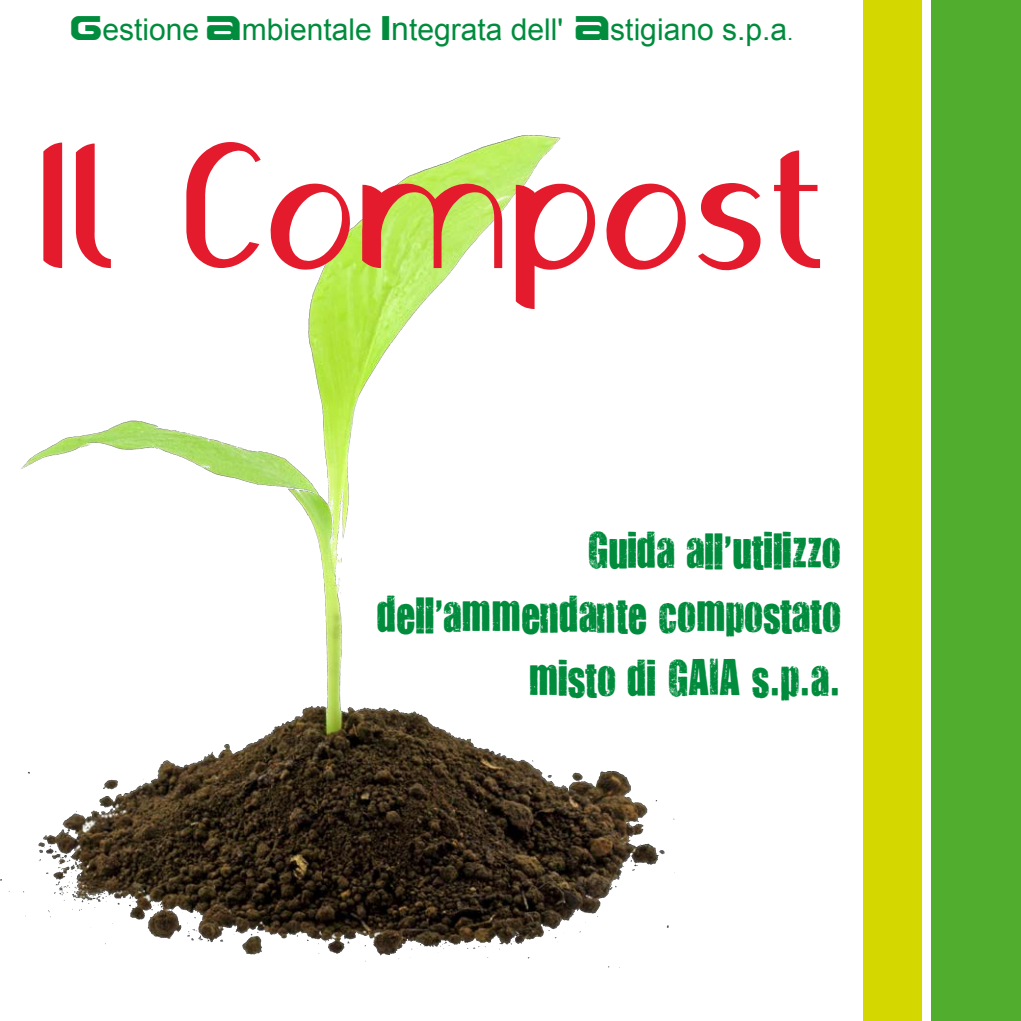
<style>
.page{position:relative;width:1021px;height:1021px;background:#fff}
.page>*{position:absolute;margin:0;border:0;box-sizing:border-box;transform-origin:0 0}
.t1{font:136px "Olivia";letter-spacing:.03em;color:#e31b2c}
.t2{font:42px/64px "You Are Loved";color:#018c3d;text-align:right}
.t3{font:30px "Arial";color:#018c3d}
.s1{font-family:"Earth";font-size:34px}
.s2{font-size:32px}
.s3{font-size:22px}
</style>
<div class="page">
<div style="left:930px;top:0;width:90px;height:1020px;background:#50ad2e"></div>
<div style="left:863px;top:0;width:58px;height:1020px;background:#d5d700"></div>
<img style="left:0;top:135px;width:675px;height:833px">
<p class="t3" style="left:70px;top:10px;width:724px"><span class="s1">G</span>estione <span class="s1">A</span>mbientale <span class="s1">I</span><span class="s2">n</span>tegrata dell' <span class="s1">A</span>stigiano s.p.a<span class="s3">.</span></p>
<h1 class="t1" style="left:43px;top:141px;width:787px">Il Compost</h1>
<p class="t2" style="left:377px;top:516px;width:465px">Guida all'utilizzo dell'ammendante compostato misto di GAIA s.p.a.</p>
</div>
